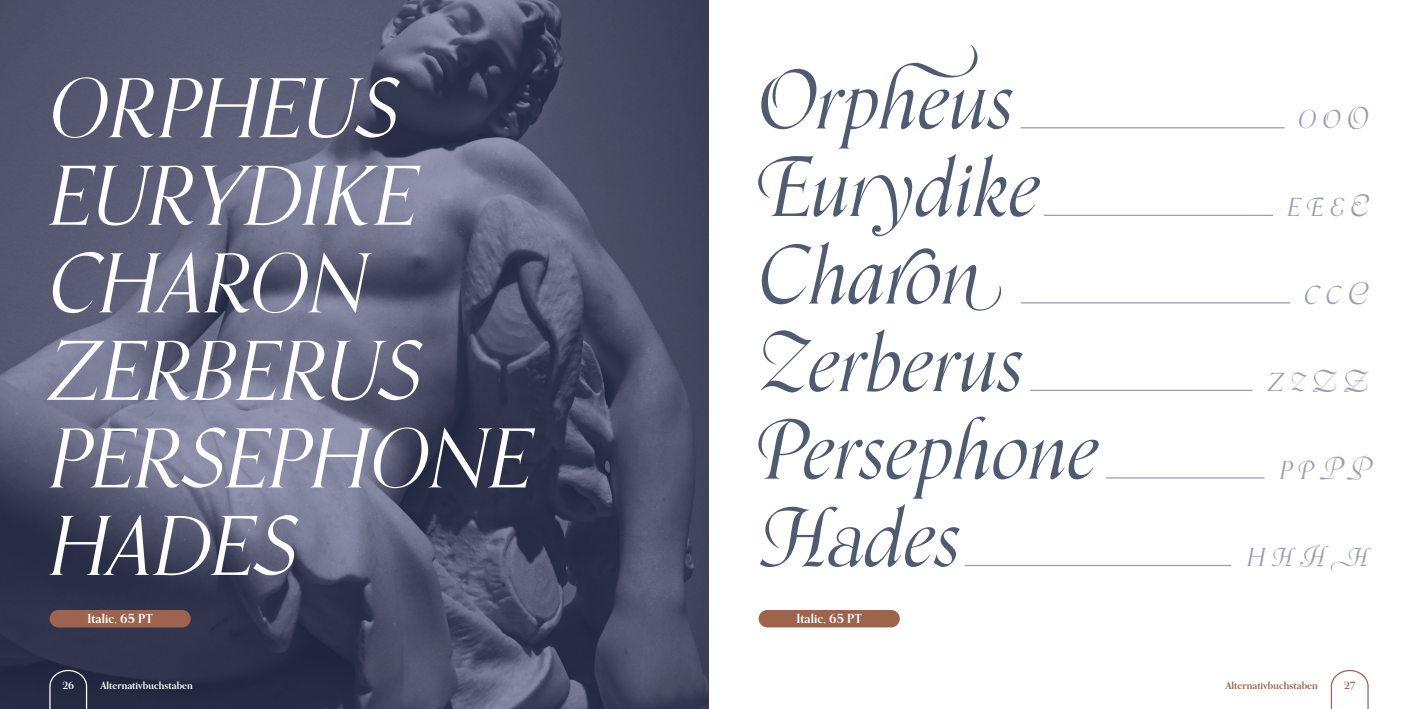
<style>
.page{position:relative;width:1418px;height:709px;background:#fff}
.page>*{position:absolute;margin:0;border:0;box-sizing:border-box;transform-origin:0 0}
.t1{font:italic 81.25px/87.5px "Orpheus Pro";color:#fff}
.t2{font:italic 81.25px/87.5px "Orpheus Pro";color:#4e5b70}
.t3{font:italic 25px "Orpheus Pro";color:#999cb7}
.t4{font:700 12.5px "Orpheus Pro";letter-spacing:.01em;color:#fff}
.t5{font:700 10px "Orpheus Pro";letter-spacing:.01em;color:#9d634d}
.t6{font:700 10px "Orpheus Pro";letter-spacing:.01em;color:#fff}
</style>
<div class="page">
<svg style="left:1330px;top:669px;width:39px;height:40px"></svg>
<img style="left:0;top:0;width:709px;height:709px">
<svg style="left:49px;top:670px;width:39px;height:39px;background:#343a50"></svg>
<hr style="left:1020px;top:127px;width:264px;height:1px;background:#999cb7">
<hr style="left:1030px;top:390px;width:222px;height:1px;background:#999cb7">
<hr style="left:1044px;top:215px;width:228px;height:1px;background:#999cb7">
<hr style="left:1106px;top:477px;width:158px;height:1px;background:#999cb7">
<hr style="left:1020px;top:302px;width:270px;height:1px;background:#999cb7">
<hr style="left:964px;top:565px;width:267px;height:1px;background:#999cb7">
<div style="left:50px;top:610px;width:141px;height:17px;background:#9d634d;border-radius:9px"></div>
<div style="left:758px;top:610px;width:141px;height:17px;background:#9d634d;border-radius:9px"></div>
<p class="t1" style="left:50px;top:67px;width:488px">ORPHEUS<br>EURYDIKE<br>CHARON<br>ZERBERUS<br>PERSEPHONE<br>HADES</p>
<p class="t2" style="left:758px;top:58px;width:342px">Orpheus<br>Eurydike<br>Charon<br>Zerberus<br>Persephone<br>Hades</p>
<p class="t4" style="left:88px;top:611px;width:67px">Italic, 65 PT</p>
<p class="t4" style="left:796px;top:611px;width:67px">Italic, 65 PT</p>
<p class="t6" style="left:62px;top:679px;width:13px">26</p>
<p class="t6" style="left:100px;top:679px;width:94px">Alternativbuchstaben</p>
<p class="t3" style="left:1298px;top:100px;width:72px">OOO</p>
<p class="t3" style="left:1287px;top:187px;width:82px">EEEE</p>
<p class="t3" style="left:1304px;top:275px;width:66px">CCC</p>
<p class="t3" style="left:1268px;top:362px;width:102px">ZZZZ</p>
<p class="t3" style="left:1279px;top:450px;width:90px">PPPP</p>
<p class="t3" style="left:1246px;top:537px;width:123px">HHHH</p>
<p class="t5" style="left:1225px;top:679px;width:94px">Alternativbuchstaben</p>
<p class="t5" style="left:1344px;top:679px;width:12px">27</p>
</div>
